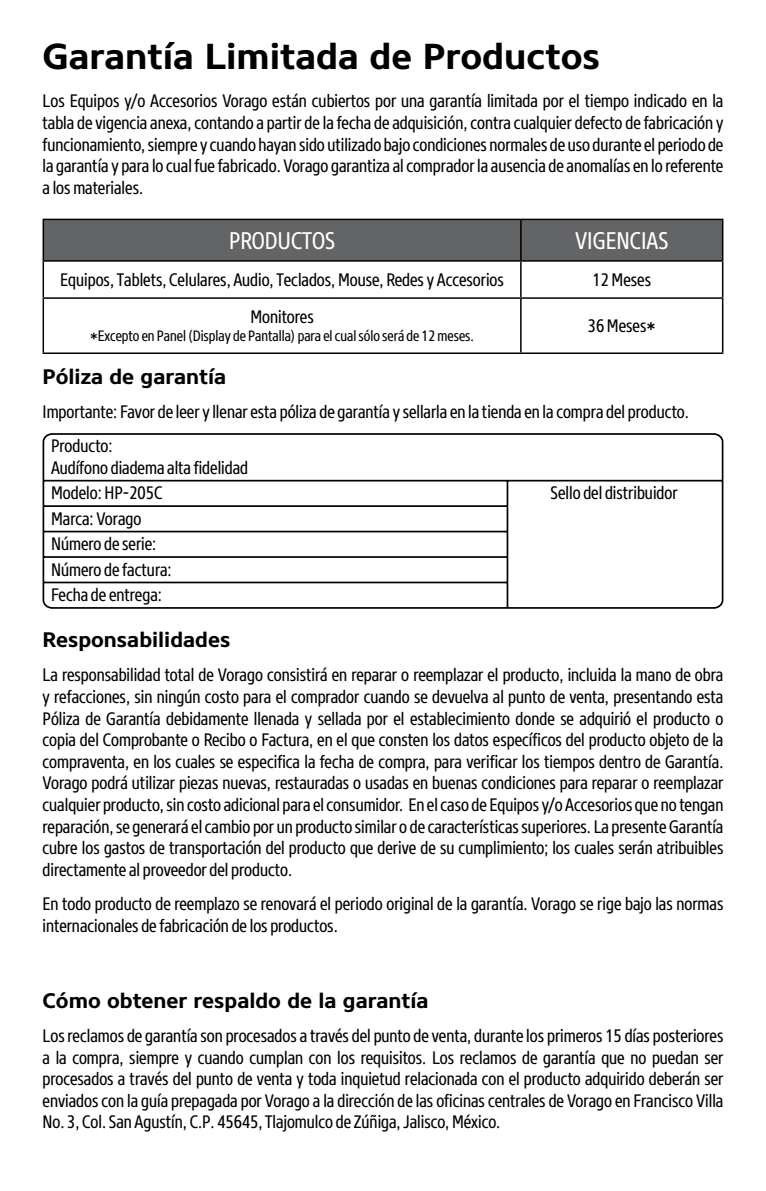
<style>
.page{position:relative;width:766px;height:1191px;background:#fff}
.page>*{position:absolute;margin:0;border:0;box-sizing:border-box;transform-origin:0 0}
.t1{font:700 36px "Core Sans N65";color:#000}
.t2{font:24px "Core Sans N47 Cn";color:#fff}
.t3{font:700 21px "Core Sans N65";color:#000}
.t4{font:18px/21.6px "Core Sans N47 Cn";color:#000}
.t5{font:15px "Core Sans N47 Cn";color:#000}
</style>
<div class="page">
<div style="left:44px;top:220px;width:677px;height:40px;background:#636466"></div>
<hr style="left:43px;top:219px;width:477px;height:1px;background:#000">
<hr style="left:43px;top:220px;width:1px;height:40px;background:#000">
<hr style="left:520px;top:219px;width:203px;height:1px;background:#000">
<hr style="left:520px;top:220px;width:1px;height:40px;background:#000">
<hr style="left:721px;top:220px;width:2px;height:40px;background:#000">
<hr style="left:43px;top:260px;width:477px;height:2px;background:#000">
<hr style="left:43px;top:262px;width:1px;height:35px;background:#000">
<hr style="left:520px;top:260px;width:203px;height:2px;background:#000">
<hr style="left:520px;top:262px;width:1px;height:35px;background:#000">
<hr style="left:721px;top:262px;width:2px;height:35px;background:#000">
<hr style="left:43px;top:297px;width:477px;height:2px;background:#000">
<hr style="left:43px;top:299px;width:1px;height:53px;background:#000">
<hr style="left:520px;top:297px;width:203px;height:2px;background:#000">
<hr style="left:520px;top:299px;width:1px;height:53px;background:#000">
<hr style="left:721px;top:299px;width:2px;height:53px;background:#000">
<hr style="left:43px;top:352px;width:477px;height:2px;background:#000">
<hr style="left:520px;top:352px;width:203px;height:2px;background:#000">
<svg style="left:42px;top:433px;width:682px;height:176px"></svg>
<h1 class="t1" style="left:43px;top:33px;width:559px">Garantía Limitada de Productos</h1>
<p class="t4" style="left:43px;top:90px;width:682px;text-align:justify">Los Equipos y/o Accesorios Vorago están cubiertos por una garantía limitada por el tiempo indicado en la tabla de vigencia anexa, contando a partir de la fecha de adquisición, contra cualquier defecto de fabricación y funcionamiento, siempre y cuando hayan sido utilizado bajo condiciones normales de uso durante el periodo de la garantía y para lo cual fue fabricado. Vorago garantiza al comprador la ausencia de anomalías en lo referente a los materiales.</p>
<h2 class="t2" style="left:229px;top:226px;width:107px">PRODUCTOS</h2>
<h2 class="t2" style="left:575px;top:226px;width:95px">VIGENCIAS</h2>
<p class="t4" style="left:60px;top:269px;width:445px">Equipos, Tablets, Celulares, Audio, Teclados, Mouse, Redes y Accesorios</p>
<p class="t4" style="left:592px;top:269px;width:60px">12 Meses</p>
<p class="t4" style="left:250px;top:306px;width:65px">Monitores</p>
<p class="t5" style="left:90px;top:327px;width:385px">*Excepto en Panel (Display de Pantalla) para el cual sólo será de 12 meses.</p>
<p class="t4" style="left:587px;top:315px;width:69px">36 Meses*</p>
<p class="t3" style="left:43px;top:362px;width:185px">Póliza de garantía</p>
<p class="t4" style="left:51px;top:394px;width:639px;line-height:34.5px;text-indent:-8px">Importante: Favor de leer y llenar esta póliza de garantía y sellarla en la tienda en la compra del producto.<br>Producto:</p>
<p class="t4" style="left:51px;top:455px;width:198px;line-height:25.5px">Audífono diadema alta fidelidad<br>Modelo: HP-205C</p>
<p class="t4" style="left:550px;top:482px;width:128px">Sello del distribuidor</p>
<p class="t4" style="left:51px;top:505px;width:122px;line-height:25.5px">Marca: Vorago<br>Número de serie:<br>Número de factura:<br>Fecha de entrega:</p>
<p class="t3" style="left:43px;top:626px;width:189px">Responsabilidades</p>
<p class="t4" style="left:43px;top:664px;width:682px;text-align:justify">La responsabilidad total de Vorago consistirá en reparar o reemplazar el producto, incluida la mano de obra y refacciones, sin ningún costo para el comprador cuando se devuelva al punto de venta, presentando esta Póliza de Garantía debidamente llenada y sellada por el establecimiento donde se adquirió el producto o copia del Comprobante o Recibo o Factura, en el que consten los datos específicos del producto objeto de la compraventa, en los cuales se especifica la fecha de compra, para verificar los tiempos dentro de Garantía.<br>Vorago podrá utilizar piezas nuevas, restauradas o usadas en buenas condiciones para reparar o reemplazar cualquier producto, sin costo adicional para el consumidor. En el caso de Equipos y/o Accesorios que no tengan reparación, se generará el cambio por un producto similar o de características superiores. La presente Garantía cubre los gastos de transportación del producto que derive de su cumplimiento; los cuales serán atribuibles directamente al proveedor del producto.</p>
<p class="t4" style="left:43px;top:893px;width:682px">En todo producto de reemplazo se renovará el periodo original de la garantía. Vorago se rige bajo las normas internacionales de fabricación de los productos.</p>
<p class="t3" style="left:43px;top:986px;width:387px">Cómo obtener respaldo de la garantía</p>
<p class="t4" style="left:43px;top:1024px;width:682px;text-align:justify">Los reclamos de garantía son procesados a través del punto de venta, durante los primeros 15 días posteriores a la compra, siempre y cuando cumplan con los requisitos. Los reclamos de garantía que no puedan ser procesados a través del punto de venta y toda inquietud relacionada con el producto adquirido deberán ser enviados con la guía prepagada por Vorago a la dirección de las oficinas centrales de Vorago en Francisco Villa No. 3, Col. San Agustín, C.P. 45645, Tlajomulco de Zúñiga, Jalisco, México.</p>
</div>
